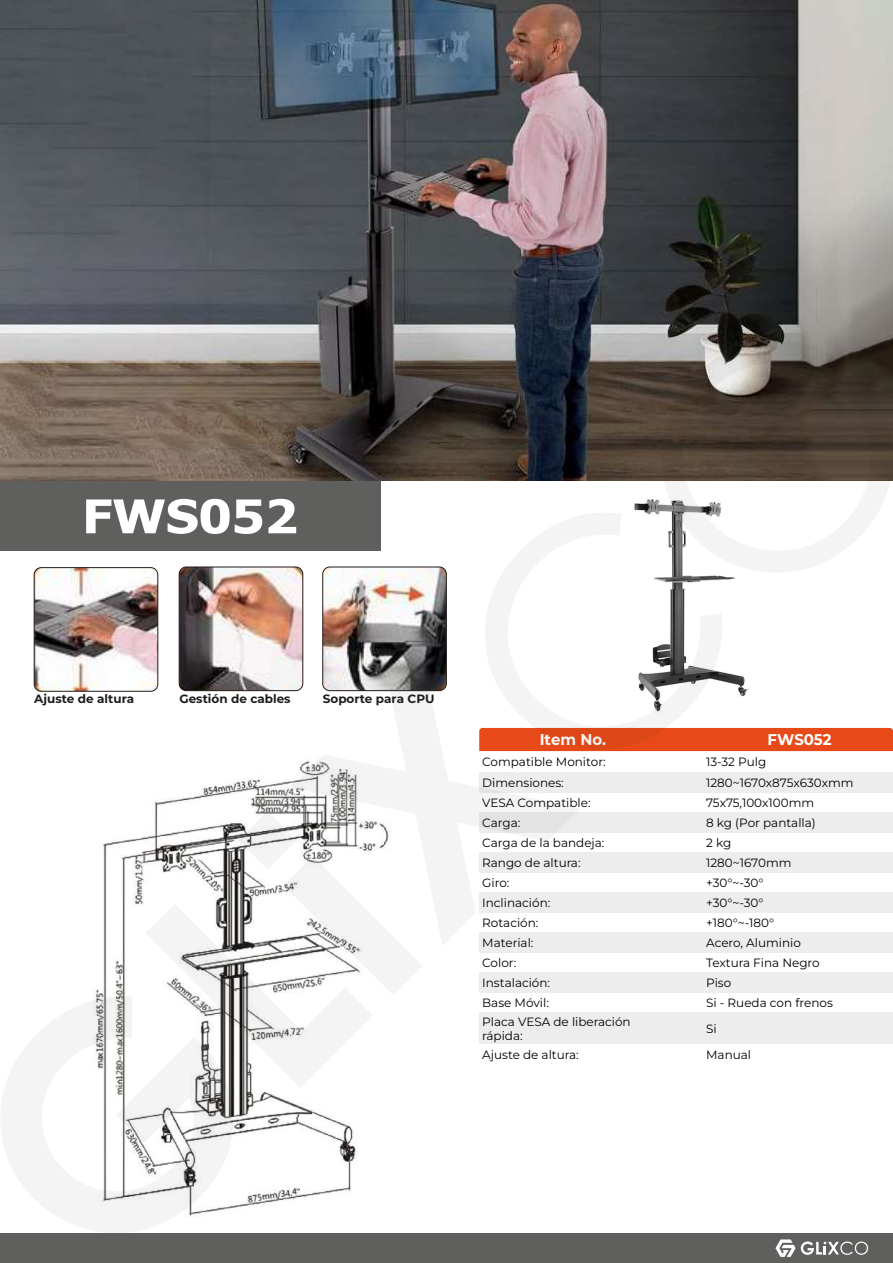
<style>
.page{position:relative;width:893px;height:1263px;background:#fff}
.page>*{position:absolute;margin:0;border:0;box-sizing:border-box;transform-origin:0 0}
.t1{font:700 51.15px "Tahoma";color:#fff}
.t2{font:700 46.5px "Tahoma";color:#fff;scale:1.12 1}
.t3{font:700 15.6px "Montserrat";color:#fff;scale:.96 1}
.t4{font:12px/20.1px "Montserrat";color:#000}
.t5{font:700 12px "Montserrat";color:#1d1d1b}
</style>
<div class="page">
<img style="left:634px;top:499px;width:177px;height:229px">
<img style="left:95px;top:779px;width:262px;height:429px">
<div style="left:0;top:1233px;width:893px;height:30px;background:#5f5f5d"></div>
<svg style="left:775px;top:1239px;width:93px;height:18px"></svg>
<div style="left:479px;top:812px;width:414px;height:20px;background:#ededee"></div>
<div style="left:479px;top:772px;width:414px;height:20px;background:#ededee"></div>
<div style="left:724px;top:728px;width:169px;height:23px;background:#e74a18"></div>
<div style="left:0;top:481px;width:381px;height:69px;background:#5f5f5d"></div>
<div style="left:479px;top:852px;width:414px;height:20px;background:#ededee"></div>
<div style="left:479px;top:892px;width:414px;height:20px;background:#ededee"></div>
<div style="left:479px;top:932px;width:414px;height:21px;background:#ededee"></div>
<div style="left:479px;top:972px;width:414px;height:21px;background:#ededee"></div>
<div style="left:479px;top:1012px;width:414px;height:32px;background:#ededee"></div>
<img style="left:0;top:0;width:893px;height:481px">
<svg style="left:1px;top:996px;width:234px;height:237px;fill:#f4f4f4"></svg>
<svg style="left:291px;top:656px;width:290px;height:288px;fill:#f4f4f4"></svg>
<svg style="left:484px;top:511px;width:240px;height:240px"></svg>
<svg style="left:660px;top:341px;width:233px;height:232px"></svg>
<svg style="left:145px;top:811px;width:278px;height:277px"></svg>
<img style="left:179px;top:567px;width:124px;height:124px">
<div style="left:179px;top:567px;width:124px;height:124px;border:1px solid #231916;border-radius:7px"></div>
<img style="left:323px;top:567px;width:123px;height:124px">
<div style="left:322px;top:567px;width:125px;height:124px;border:1px solid #231916;border-radius:7px"></div>
<img style="left:34px;top:568px;width:124px;height:123px">
<div style="left:34px;top:567px;width:124px;height:124px;border:1px solid #231916;border-radius:7px"></div>
<h1 class="t1" style="left:32px;top:480px;width:149px">F80W</h1>
<h2 class="t2" style="left:82px;top:484px;width:194px">FWS052</h2>
<p class="t5" style="left:34px;top:691px;width:102px">Ajuste de altura</p>
<p class="t5" style="left:179px;top:690px;width:113px">Gestión de cables</p>
<p class="t5" style="left:323px;top:690px;width:113px">Soporte para CPU</p>
<h3 class="t3" style="left:767px;top:729px;width:68px">FWS052</h3>
<p class="t4" style="left:706px;top:772px;width:149px">1280~1670x875x630xmm</p>
<h3 class="t3" style="left:540px;top:729px;width:71px">Item No.</h3>
<p class="t4" style="left:482px;top:772px;width:83px">Dimensiones:</p>
<p class="t4" style="left:482px;top:812px;width:40px">Carga:</p>
<p class="t4" style="left:482px;top:751px;width:125px">Compatible Monitor:</p>
<p class="t4" style="left:706px;top:751px;width:62px">13-32 Pulg</p>
<p class="t4" style="left:482px;top:792px;width:110px">VESA Compatible:</p>
<p class="t4" style="left:706px;top:792px;width:111px">75x75,100x100mm<br>8 kg (Por pantalla)</p>
<p class="t4" style="left:482px;top:852px;width:100px">Rango de altura:</p>
<p class="t4" style="left:710px;top:852px;width:57px">00x100m</p>
<p class="t4" style="left:706px;top:812px;width:74px">100x100mm</p>
<p class="t4" style="left:482px;top:832px;width:124px">Carga de la bandeja:</p>
<p class="t4" style="left:706px;top:832px;width:87px">2 kg<br>1280~1670mm</p>
<p class="t4" style="left:482px;top:892px;width:70px">Inclinación:</p>
<p class="t4" style="left:706px;top:892px;width:74px">10 x100mm</p>
<p class="t4" style="left:482px;top:872px;width:29px">Giro:</p>
<p class="t4" style="left:706px;top:872px;width:59px">+30°~-30° +30°~-30°</p>
<p class="t4" style="left:482px;top:912px;width:58px">Rotación:</p>
<p class="t4" style="left:706px;top:912px;width:69px">+180°~-180°</p>
<p class="t4" style="left:482px;top:932px;width:53px">Material:</p>
<p class="t4" style="left:706px;top:932px;width:61px">100x100m</p>
<p class="t4" style="left:706px;top:932px;width:96px">Acero, Aluminio</p>
<p class="t4" style="left:482px;top:952px;width:35px">Color:</p>
<p class="t4" style="left:482px;top:992px;width:68px">Base Móvil:</p>
<p class="t4" style="left:482px;top:972px;width:69px">Instalación:</p>
<p class="t4" style="left:706px;top:952px;width:128px">Textura Fina Negro<br>Piso<br>Si - Rueda con frenos</p>
<p class="t4" style="left:482px;top:1014px;width:150px;line-height:14.4px">Placa VESA de liberación rápida:</p>
<p class="t4" style="left:706px;top:1018px;width:12px">Si</p>
<p class="t4" style="left:482px;top:1044px;width:98px">Ajuste de altura:</p>
<p class="t4" style="left:706px;top:1044px;width:47px">Manual</p>
</div>
